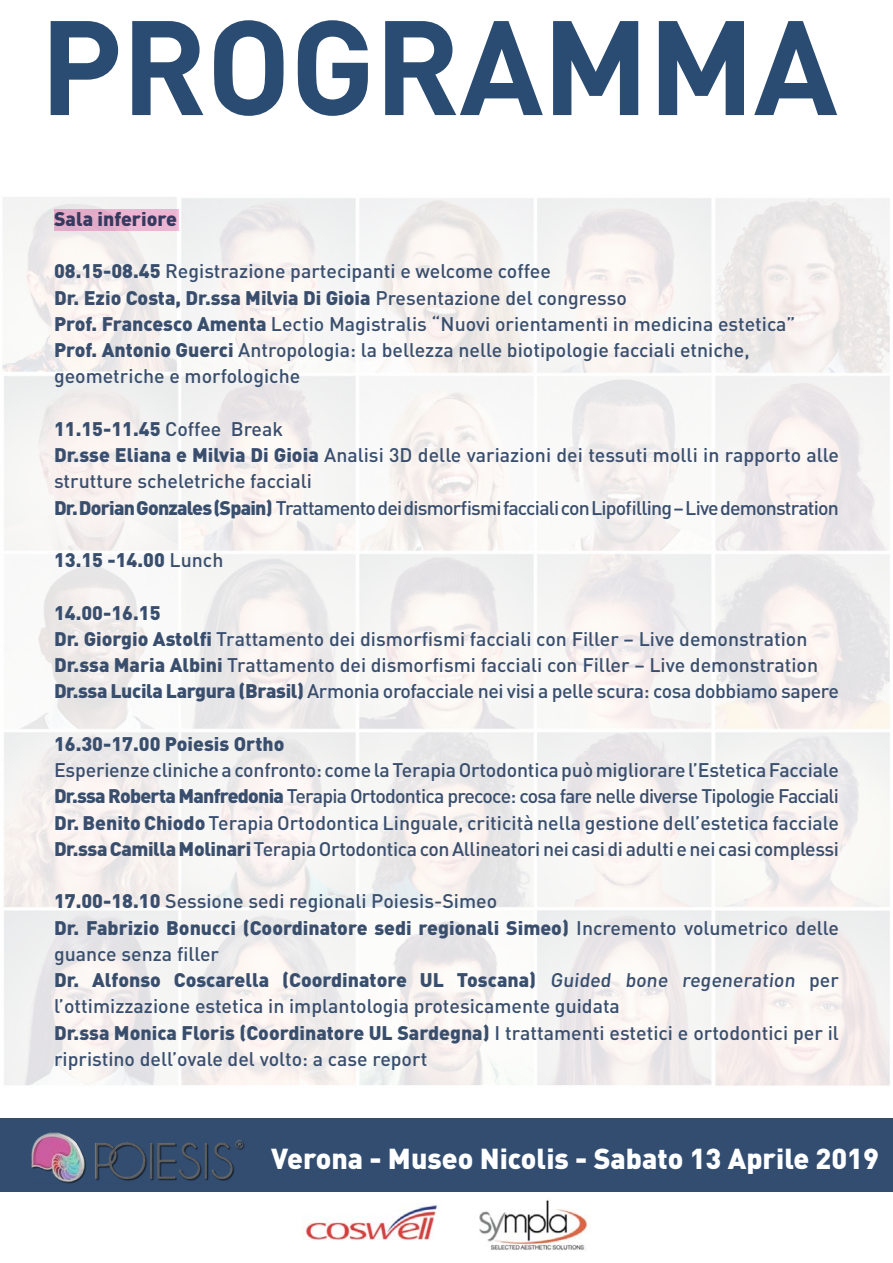
<style>
.page{position:relative;width:893px;height:1263px;background:#fff}
.page>*{position:absolute;margin:0;border:0;box-sizing:border-box;transform-origin:0 0}
.t1{font:700 132px "DIN";letter-spacing:-.01em;color:#2b4c72}
.t2{font:900 28.5px "DIN";color:#fff}
.t3{font:500 19.5px/26.2px "DIN";color:#394e6d}
.t4{font:900 19.5px "DIN";color:#394e6d}
.s1{font-weight:900}
.s2{font-weight:500}
</style>
<div class="page">
<img style="left:2px;top:197px;width:888px;height:889px">
<div style="left:0;top:1118px;width:893px;height:73px;background:#324d70"></div>
<img style="left:28px;top:1132px;width:218px;height:60px">
<div style="left:54px;top:209px;width:125px;height:22px;background:#e7b0cc"></div>
<img style="left:479px;top:1200px;width:109px;height:50px">
<img style="left:305px;top:1204px;width:133px;height:36px">
<h1 class="t1" style="left:40px;top:-19px;width:800px">PROGRAMMA</h1>
<p class="t4" style="left:54px;top:206px;width:125px">Sala inferiore</p>
<p class="t3" style="left:54px;top:257px;width:743px"><span class="s1">08.15-08.45</span> Registrazione partecipanti e welcome coffee<br><span class="s1">Dr. Ezio Costa, Dr.ssa Milvia Di Gioia</span> Presentazione del congresso<br><span class="s1">Prof. Francesco Amenta</span> Lectio Magistralis “Nuovi orientamenti in medicina estetica” <span class="s1">Prof. Antonio Guerci</span> Antropologia: la bellezza nelle biotipologie facciali etniche, geometriche e morfologiche</p>
<p class="t3" style="left:54px;top:415px;width:786px"><span class="s1">11.15-11.45</span> Coffee Break<br><span class="s1">Dr.sse Eliana e Milvia Di Gioia</span> Analisi 3D delle variazioni dei tessuti molli in rapporto alle strutture scheletriche facciali<br><span class="s1">Dr. Dorian Gonzales (Spain)</span> Trattamento dei dismorfismi facciali con Lipofilling – Live demonstration</p>
<p class="t4" style="left:54px;top:547px;width:171px">13.15 -14.00 <span class="s2">Lunch</span></p>
<p class="t3" style="left:54px;top:599px;width:786px"><span class="s1">14.00-16.15<br>Dr. Giorgio Astolfi</span> Trattamento dei dismorfismi facciali con Filler – Live demonstration <span class="s1">Dr.ssa Maria Albini</span> Trattamento dei dismorfismi facciali con Filler – Live demonstration <span class="s1">Dr.ssa Lucila Largura (Brasil)</span> Armonia orofacciale nei visi a pelle scura: cosa dobbiamo sapere</p>
<p class="t4" style="left:54px;top:731px;width:232px">16.30-17.00 Poiesis Ortho</p>
<p class="t3" style="left:54px;top:756px;width:786px;text-align:justify">Esperienze cliniche a confronto: come la Terapia Ortodontica può migliorare l’Estetica Facciale <span class="s1">Dr.ssa Roberta Manfredonia</span> Terapia Ortodontica precoce: cosa fare nelle diverse Tipologie Facciali <span class="s1">Dr. Benito Chiodo</span> Terapia Ortodontica Linguale, criticità nella gestione dell’estetica facciale <span class="s1">Dr.ssa Camilla Molinari</span> Terapia Ortodontica con Allineatori nei casi di adulti e nei casi complessi</p>
<p class="t3" style="left:54px;top:887px;width:786px"><span class="s1">17.00-18.10</span> Sessione sedi regionali Poiesis-Simeo<br><span class="s1">Dr. Fabrizio Bonucci (Coordinatore sedi regionali Simeo)</span> Incremento volumetrico delle guance senza filler<br><span class="s1">Dr. Alfonso Coscarella (Coordinatore UL Toscana)</span> Guided bone regeneration per l’ottimizzazione estetica in implantologia protesicamente guidata<br><span class="s1">Dr.ssa Monica Floris (Coordinatore UL Sardegna)</span> I trattamenti estetici e ortodontici per il ripristino dell’ovale del volto: a case report</p>
<h2 class="t2" style="left:271px;top:1140px;width:609px">Verona - Museo Nicolis - Sabato 13 Aprile 2019</h2>
</div>
